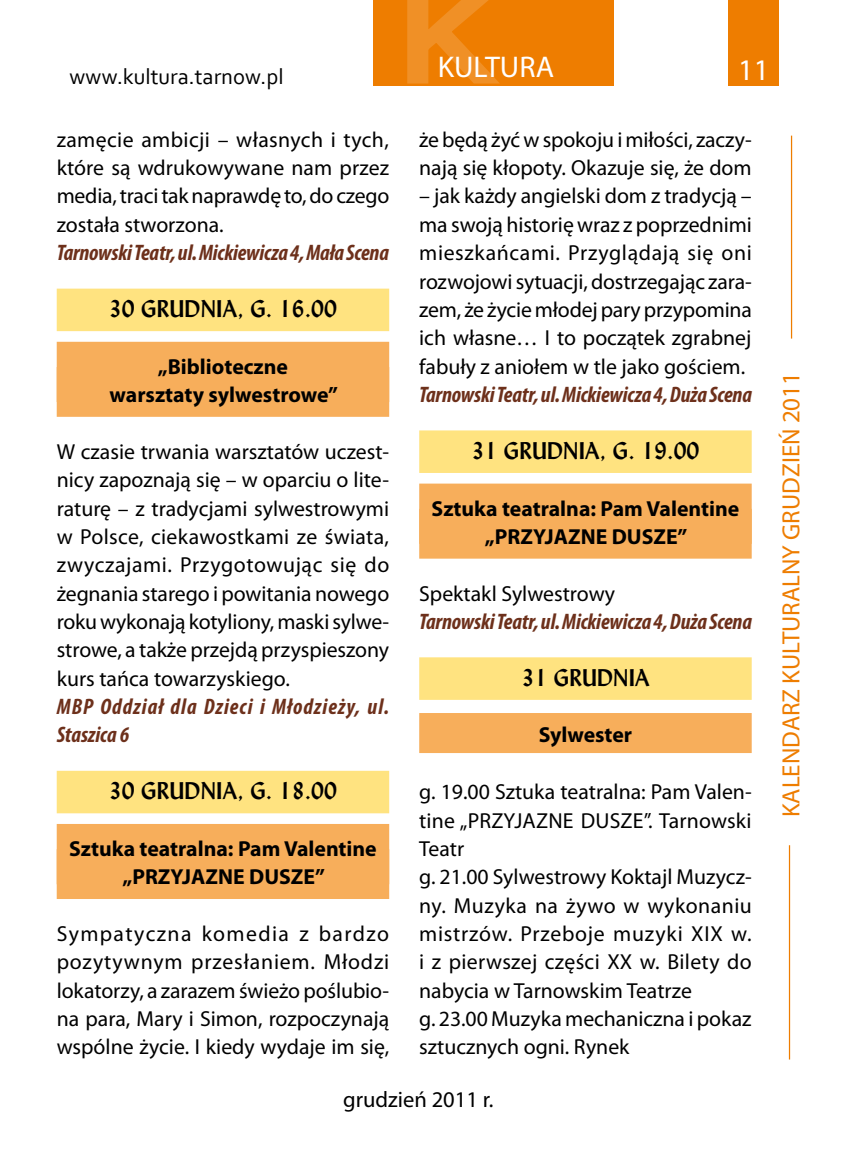
<style>
.page{position:relative;width:851px;height:1170px;background:#fff}
.page>*{position:absolute;margin:0;border:0;box-sizing:border-box;transform-origin:0 0}
.t1{font:30px "Myriad Pro";color:#fff}
.t2{font:25px "Myriad Pro";color:#ee7d00}
.t3{font:italic 700 condensed 22.5px "Myriad Pro";letter-spacing:-.005em;color:#6d301b}
.t4{font:700 22.5px "Lydian PL";color:#000}
.t5{font:italic 700 condensed 22.5px/28.2px "Myriad Pro";letter-spacing:.045em;color:#6d301b}
.t6{font:22.5px "Corbel";color:#000}
.t7{font:22.5px "Myriad Pro";color:#000}
.t8{font:21.75px/28.2px "Myriad Pro";color:#000;text-align:justify}
.t9{font:700 21.75px/28.2px "Myriad Pro";color:#000;text-align:center}
</style>
<div class="page">
<div style="left:373px;top:0;width:241px;height:85px;background:#ee7d00"></div>
<svg style="left:404px;top:0;width:164px;height:86px"></svg>
<div style="left:728px;top:0;width:50px;height:85px;background:#ee7d00"></div>
<hr style="left:790px;top:136px;width:2px;height:202px;background:#ee7d00">
<hr style="left:788px;top:845px;width:2px;height:214px;background:#ee7d00">
<div style="left:57px;top:288px;width:332px;height:43px;background:#ffe380"></div>
<div style="left:57px;top:342px;width:332px;height:75px;background:#f7ae5b"></div>
<div style="left:57px;top:770px;width:332px;height:43px;background:#ffe380"></div>
<div style="left:57px;top:823px;width:332px;height:75px;background:#f7ae5b"></div>
<div style="left:419px;top:430px;width:332px;height:43px;background:#ffe380"></div>
<div style="left:419px;top:483px;width:332px;height:75px;background:#f7ae5b"></div>
<div style="left:419px;top:657px;width:332px;height:42px;background:#ffe380"></div>
<div style="left:419px;top:713px;width:332px;height:40px;background:#f7ae5b"></div>
<p class="t6" style="left:70px;top:62px;width:215px">www.kultura.tarnow.pl</p>
<h1 class="t1" style="left:437px;top:48px;width:118px">KULTURA</h1>
<h1 class="t1" style="left:738px;top:51px;width:32px">11</h1>
<p class="t8" style="left:57px;top:125px;width:334px">zamęcie ambicji – własnych i tych, które są wdrukowywane nam przez media, traci tak naprawdę to, do czego została stworzona.</p>
<p class="t3" style="left:57px;top:239px;width:334px">Tarnowski Teatr, ul. Mickiewicza 4, Mała Scena</p>
<p class="t4" style="left:109px;top:294px;width:229px">30 GRUDNIA, G. 16.00</p>
<p class="t9" style="left:109px;top:351px;width:230px">„Biblioteczne warsztaty sylwestrowe”</p>
<p class="t8" style="left:57px;top:437px;width:334px">W czasie trwania warsztatów uczest&shy;nicy zapoznają się – w oparciu o lite&shy;raturę – z tradycjami sylwestrowymi w Polsce, ciekawostkami ze świata, zwyczajami. Przygotowując się do żegnania starego i powitania nowego roku wykonają kotyliony, maski sylwe&shy;strowe, a także przejdą przyspieszony kurs tańca towarzyskiego.</p>
<p class="t5" style="left:57px;top:692px;width:334px">MBP Oddział dla Dzieci i Młodzieży, ul.<br>Staszica 6</p>
<p class="t4" style="left:109px;top:776px;width:229px">30 GRUDNIA, G. 18.00</p>
<p class="t9" style="left:69px;top:833px;width:309px">Sztuka teatralna: Pam Valentine „PRZYJAZNE DUSZE”</p>
<p class="t8" style="left:57px;top:919px;width:334px">Sympatyczna komedia z bardzo pozytywnym przesłaniem. Młodzi lokatorzy, a zarazem świeżo poślubio&shy;na para, Mary i Simon, rozpoczynają wspólne życie. I kiedy wydaje im się,</p>
<p class="t8" style="left:419px;top:125px;width:334px">że będą żyć w spokoju i miłości, zaczy&shy;nają się kłopoty. Okazuje się, że dom</p>
<p class="t8" style="left:419px;top:182px;width:334px">– jak każdy angielski dom z tradycją – ma swoją historię wraz z poprzednimi mieszkańcami. Przyglądają się oni rozwojowi sytuacji, dostrzegając zara&shy;zem, że życie młodej pary przypomina ich własne… I to początek zgrabnej fabuły z aniołem w tle jako gościem.</p>
<p class="t3" style="left:419px;top:380px;width:334px">Tarnowski Teatr, ul. Mickiewicza 4, Duża Scena</p>
<p class="t4" style="left:471px;top:436px;width:229px">31 GRUDNIA, G. 19.00</p>
<p class="t9" style="left:431px;top:493px;width:309px">Sztuka teatralna: Pam Valentine „PRZYJAZNE DUSZE”</p>
<p class="t8" style="left:419px;top:578px;width:197px">Spektakl Sylwestrowy</p>
<p class="t3" style="left:419px;top:607px;width:334px">Tarnowski Teatr, ul. Mickiewicza 4, Duża Scena</p>
<p class="t4" style="left:521px;top:662px;width:129px">31 GRUDNIA</p>
<p class="t9" style="left:538px;top:720px;width:95px">Sylwester</p>
<p class="t8" style="left:419px;top:777px;width:334px;text-align:left">g. 19.00 Sztuka teatralna: Pam Valen&shy;tine „PRZYJAZNE DUSZE”. Tarnowski<br>Teatr<br>g. 21.00 Sylwestrowy Koktajl Muzycz&shy;ny. Muzyka na żywo w wykonaniu mistrzów. Przeboje muzyki XIX w. i z pierwszej części XX w. Bilety do nabycia w Tarnowskim Teatrze<br>g. 23.00 Muzyka mechaniczna i pokaz sztucznych ogni. Rynek</p>
<p class="t7" style="left:343px;top:1085px;width:152px">grudzień 2011 r.</p>
<p class="t2" style="left:775px;top:817px;width:447px;rotate:-90deg">KALENDARZ KULTURALNY GRUDZIEŃ 2011</p>
</div>
